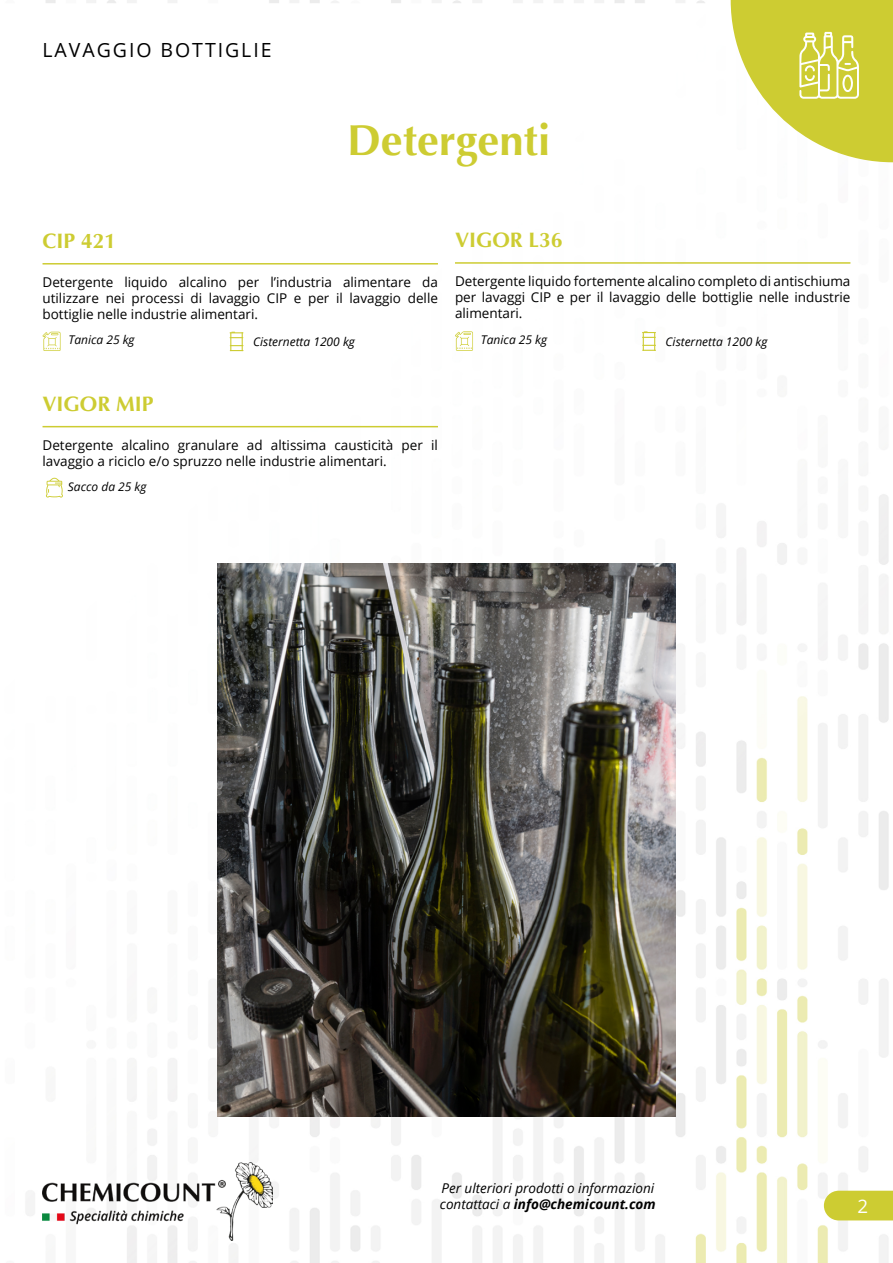
<style>
.page{position:relative;width:893px;height:1263px;background:#fff}
.page>*{position:absolute;margin:0;border:0;box-sizing:border-box;transform-origin:0 0}
.t1{font:700 43.5px "Optima";color:#cdcc32}
.t2{font:700 21px "Optima";color:#cdcc32}
.t3{font:19.5px "Open Sans";letter-spacing:.1em;color:#000}
.t4{font:18.75px "Open Sans";color:#fff}
.t5{font:13.5px/16.2px "Open Sans";color:#000;text-align:justify}
.t6{font:italic 13.5px/16.2px "Open Sans";color:#000}
.t7{font:italic 12px "Open Sans";color:#000}
.s1{font-weight:700}
</style>
<div class="page">
<img style="left:26px;top:0;width:867px;height:1263px">
<img style="left:43px;top:1163px;width:229px;height:77px">
<div style="left:824px;top:1191px;width:69px;height:29px;background:#cdcc32"></div>
<svg style="left:731px;top:0;width:162px;height:162px"></svg>
<hr style="left:43px;top:263px;width:395px;height:2px;background:#cdcc32">
<hr style="left:43px;top:426px;width:395px;height:1px;background:#cdcc32">
<hr style="left:455px;top:262px;width:395px;height:2px;background:#cdcc32">
<img style="left:217px;top:563px;width:459px;height:553px">
<svg style="left:42px;top:332px;width:19px;height:19px"></svg>
<svg style="left:455px;top:331px;width:18px;height:20px"></svg>
<svg style="left:230px;top:332px;width:13px;height:19px"></svg>
<svg style="left:642px;top:331px;width:14px;height:20px"></svg>
<svg style="left:46px;top:477px;width:17px;height:21px"></svg>
<h3 class="t3" style="left:43px;top:37px;width:231px">LAVAGGIO BOTTIGLIE</h3>
<h2 class="t2" style="left:43px;top:228px;width:75px">CIP 421</h2>
<h1 class="t1" style="left:347px;top:115px;width:205px">Detergenti</h1>
<h2 class="t2" style="left:455px;top:227px;width:109px">VIGOR L36</h2>
<p class="t5" style="left:43px;top:273px;width:397px">Detergente liquido alcalino per l’industria alimentare da utilizzare nei processi di lavaggio CIP e per il lavaggio delle bottiglie nelle industrie alimentari.</p>
<p class="t5" style="left:455px;top:273px;width:397px">Detergente liquido fortemente alcalino completo di antischiuma per lavaggi CIP e per il lavaggio delle bottiglie nelle industrie alimentari.</p>
<p class="t7" style="left:68px;top:331px;width:68px">Tanica 25 kg</p>
<p class="t7" style="left:253px;top:333px;width:103px">Cisternetta 1200 kg</p>
<p class="t7" style="left:481px;top:331px;width:68px">Tanica 25 kg</p>
<p class="t7" style="left:666px;top:333px;width:103px">Cisternetta 1200 kg</p>
<h2 class="t2" style="left:43px;top:391px;width:112px">VIGOR MIP</h2>
<p class="t5" style="left:43px;top:436px;width:397px">Detergente alcalino granulare ad altissima causticità per il lavaggio a riciclo e/o spruzzo nelle industrie alimentari.</p>
<p class="t7" style="left:68px;top:479px;width:80px">Sacco da 25 kg</p>
<p class="t6" style="left:440px;top:1180px;width:217px">Per ulteriori prodotti o informazioni contattaci a <span class="s1">info@chemicount.com</span></p>
<h3 class="t4" style="left:858px;top:1193px;width:12px">2</h3>
</div>
